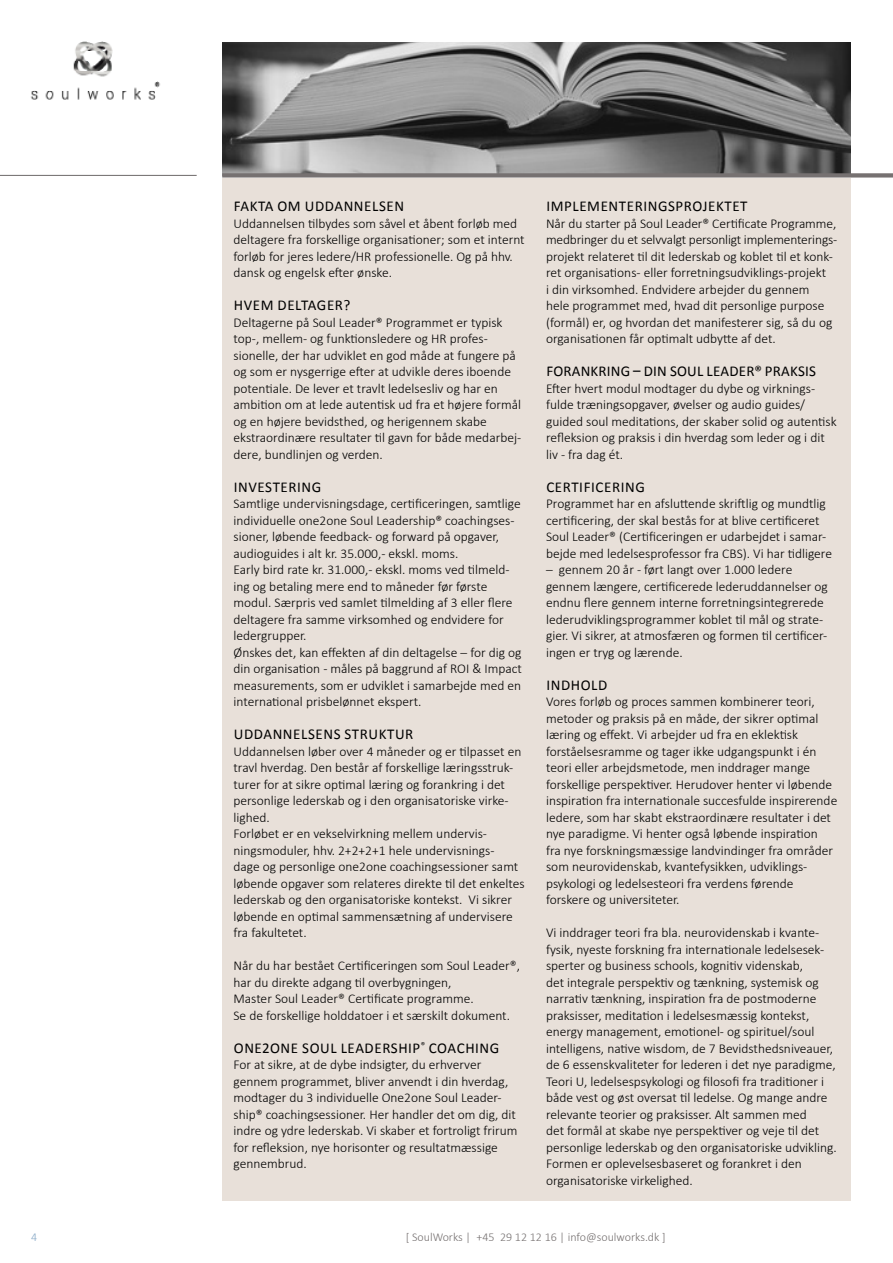
<style>
.page{position:relative;width:893px;height:1263px;background:#fff}
.page>*{position:absolute;margin:0;border:0;box-sizing:border-box;transform-origin:0 0}
.t1{font:15px "Calibri";letter-spacing:.035em;color:#000}
.t2{font:15px "Calibri";letter-spacing:.015em;color:#000}
.t3{font:300 13.5px/16.5px "Calibri";color:#000}
.t4{font:300 12px "Calibri";color:#767171}
.t5{font:300 12px "Calibri";color:#87a8c6}
</style>
<div class="page">
<img style="left:30px;top:41px;width:130px;height:59px">
<hr style="left:0;top:175px;width:197px;height:1px;background:#767171">
<div style="left:222px;top:179px;width:628px;height:1021px;background:#e8e0d9"></div>
<img style="left:222px;top:43px;width:628px;height:130px">
<div style="left:222px;top:173px;width:671px;height:5px;background:#767171"></div>
<p class="t1" style="left:234px;top:197px;width:82px">FAKTA OM UDDA</p>
<p class="t1" style="left:344px;top:197px;width:29px">NNELSE</p>
<p class="t1" style="left:394px;top:197px;width:11px">N</p>
<p class="t3" style="left:234px;top:214px;width:293px">Uddannelsen tilbydes som såvel et åbent forløb med deltagere fra forskellige organisationer; som et internt forløb for jeres ledere/HR professionelle. Og på hhv. dansk og engelsk efter ønske.</p>
<p class="t1" style="left:234px;top:296px;width:53px">HVEM DELTA</p>
<p class="t1" style="left:317px;top:296px;width:35px">GER?</p>
<p class="t3" style="left:234px;top:313px;width:289px">Deltagerne på Soul Leader® Programmet er typisk top-, mellem- og funktionsledere og HR profes&shy;sionelle, der har udviklet en god måde at fungere på og som er nysgerrige efter at udvikle deres iboende potentiale. De lever et travlt ledelsesliv og har en ambition om at lede autentisk ud fra et højere formål og en højere bevidsthed, og herigennem skabe ekstraordinære resultater til gavn for både medarbej&shy;dere, bundlinjen og verden.</p>
<p class="t1" style="left:234px;top:477px;width:32px">INVESTERI</p>
<p class="t1" style="left:302px;top:477px;width:21px">NG</p>
<p class="t3" style="left:234px;top:495px;width:290px">Samtlige undervisningsdage, certificeringen, samtlige individuelle one2one Soul Leadership® coachingses&shy;sioner, løbende feedback- og forward på opgaver, audioguides i alt kr. 35.000,- ekskl. moms.<br>Early bird rate kr. 31.000,- ekskl. moms ved tilmeld&shy;ing og betaling mere end to måneder før første modul. Særpris ved samlet tilmelding af 3 eller flere deltagere fra samme virksomhed og endvidere for ledergrupper.<br>Ønskes det, kan effekten af din deltagelse – for dig og din organisation - måles på baggrund af ROI &amp; Impact measurements, som er udviklet i samarbejde med en international prisbelønnet ekspert.</p>
<p class="t1" style="left:234px;top:725px;width:21px">UDDA</p>
<p class="t1" style="left:273px;top:725px;width:29px">NNELSE</p>
<p class="t1" style="left:323px;top:725px;width:31px">NS STRUKTUR</p>
<p class="t3" style="left:234px;top:742px;width:293px">Uddannelsen løber over 4 måneder og er tilpasset en travl hverdag. Den består af forskellige læringsstruk&shy;turer for at sikre optimal læring og forankring i det personlige lederskab og i den organisatoriske virke&shy;lighed.<br>Forløbet er en vekselvirkning mellem undervis&shy;ningsmoduler, hhv. 2+2+2+1 hele undervisnings-<br>dage og personlige one2one coachingsessioner samt løbende opgaver som relateres direkte til det enkeltes lederskab og den organisatoriske kontekst. Vi sikrer løbende en optimal sammensætning af undervisere fra fakultetet.</p>
<p class="t3" style="left:234px;top:957px;width:288px">Når du har bestået Certificeringen som Soul Leader®, har du direkte adgang til overbygningen,<br>Master Soul Leader® Certificate programme.<br>Se de forskellige holddatoer i et særskilt dokument.</p>
<p class="t1" style="left:234px;top:1038px;width:123px">ONE2ONE SOUL LEADERSHIP</p>
<p class="t1" style="left:421px;top:1038px;width:36px"><sup>®</sup> COACHI</p>
<p class="t1" style="left:480px;top:1038px;width:21px">NG</p>
<p class="t3" style="left:234px;top:1056px;width:286px">For at sikre, at de dybe indsigter, du erhverver gennem programmet, bliver anvendt i din hverdag, modtager du 3 individuelle One2one Soul Leader&shy;ship® coachingsessioner. Her handler det om dig, dit indre og ydre lederskab. Vi skaber et fortroligt frirum for refleksion, nye horisonter og resultatmæssige gennembrud.</p>
<p class="t1" style="left:546px;top:197px;width:15px">IMPLEME</p>
<p class="t1" style="left:609px;top:197px;width:19px">NTERI</p>
<p class="t1" style="left:648px;top:197px;width:70px">NGSPROJEKTET</p>
<p class="t3" style="left:546px;top:214px;width:293px">Når du starter på Soul Leader® Certificate Programme, medbringer du et selvvalgt personligt implementerings&shy;projekt relateret til dit lederskab og koblet til et konk&shy;ret organisations- eller forretningsudviklings-projekt<br>i din virksomhed. Endvidere arbejder du gennem<br>hele programmet med, hvad dit personlige purpose (formål) er, og hvordan det manifesterer sig, så du og organisationen får optimalt udbytte af det.</p>
<p class="t2" style="left:546px;top:362px;width:270px">FORANKRING – DIN SOUL LEADER® PRAKSIS</p>
<p class="t3" style="left:546px;top:379px;width:292px">Efter hvert modul modtager du dybe og virknings&shy;fulde træningsopgaver, øvelser og audio guides/ guided soul meditations, der skaber solid og autentisk refleksion og praksis i din hverdag som leder og i dit liv - fra dag ét.</p>
<p class="t1" style="left:546px;top:477px;width:17px">CERTIFICERI</p>
<p class="t1" style="left:625px;top:477px;width:21px">NG</p>
<p class="t3" style="left:546px;top:495px;width:288px">Programmet har en afsluttende skriftlig og mundtlig certificering, der skal bestås for at blive certificeret Soul Leader® (Certificeringen er udarbejdet i samar&shy;bejde med ledelsesprofessor fra CBS). Vi har tidligere</p>
<p class="t3" style="left:546px;top:561px;width:283px">– gennem 20 år - ført langt over 1.000 ledere gennem længere, certificerede lederuddannelser og endnu flere gennem interne forretningsintegrerede lederudviklingsprogrammer koblet til mål og strate&shy;gier. Vi sikrer, at atmosfæren og formen til certificer&shy;ingen er tryg og lærende.</p>
<p class="t1" style="left:546px;top:675px;width:53px">INDHOLD</p>
<p class="t3" style="left:546px;top:693px;width:293px">Vores forløb og proces sammen kombinerer teori, metoder og praksis på en måde, der sikrer optimal læring og effekt. Vi arbejder ud fra en eklektisk forståelsesramme og tager ikke udgangspunkt i én teori eller arbejdsmetode, men inddrager mange forskellige perspektiver. Herudover henter vi løbende inspiration fra internationale succesfulde inspirerende ledere, som har skabt ekstraordinære resultater i det nye paradigme. Vi henter også løbende inspiration<br>fra nye forskningsmæssige landvindinger fra områder som neurovidenskab, kvantefysikken, udviklings&shy;psykologi og ledelsesteori fra verdens førende forskere og universiteter.</p>
<p class="t3" style="left:546px;top:924px;width:292px">Vi inddrager teori fra bla. neurovidenskab i kvante&shy;fysik, nyeste forskning fra internationale ledelsesek&shy;sperter og business schools, kognitiv videnskab,<br>det integrale perspektiv og tænkning, systemisk og narrativ tænkning, inspiration fra de postmoderne praksisser, meditation i ledelsesmæssig kontekst, energy management, emotionel- og spirituel/soul intelligens, native wisdom, de 7 Bevidsthedsniveauer, de 6 essenskvaliteter for lederen i det nye paradigme, Teori U, ledelsespsykologi og filosofi fra traditioner i både vest og øst oversat til ledelse. Og mange andre relevante teorier og praksisser. Alt sammen med<br>det formål at skabe nye perspektiver og veje til det personlige lederskab og den organisatoriske udvikling.<br>Formen er oplevelsesbaseret og forankret i den organisatoriske virkelighed.</p>
<p class="t5" style="left:31px;top:1230px;width:8px">4</p>
<p class="t4" style="left:406px;top:1230px;width:261px">[ SoulWorks | +45 29 12 12 16 | info@soulworks.dk ]</p>
</div>
